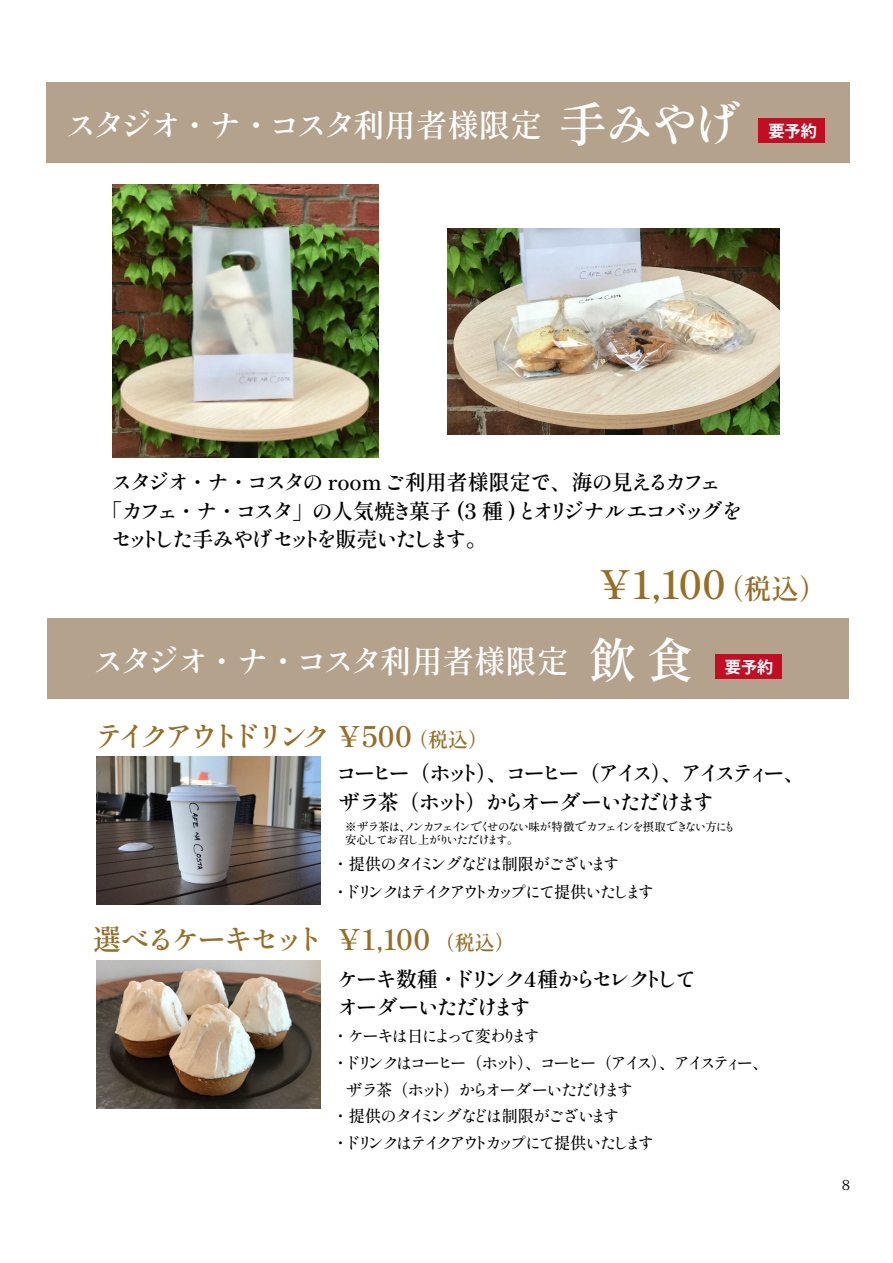
<style>
.page{position:relative;width:893px;height:1263px;background:#fff}
.page>*{position:absolute;margin:0;border:0;box-sizing:border-box;transform-origin:0 0}
.t1{font:600 39.45px "Shippori Mincho";color:#976e26}
.t2{font:600 31.5px "Shippori Mincho";letter-spacing:-.045em;color:#fff}
.t3{font:600 31.35px "Shippori Mincho";letter-spacing:-.045em;color:#fff}
.t4{font:600 28.5px "Shippori Mincho";letter-spacing:-.075em;color:#976e26}
.t5{font:600 28.5px "Shippori Mincho";letter-spacing:-.19em;color:#976e26}
.t6{font:600 21px/28.5px "Shippori Mincho";letter-spacing:-.11em;color:#000}
.t7{font:600 21px/28.5px "Shippori Mincho";letter-spacing:-.17em;color:#000}
.t8{font:600 21px "Shippori Mincho";letter-spacing:-.04em;color:#000}
.t9{font:600 21px "Shippori Mincho";letter-spacing:-.13em;color:#000}
.t10{font:500 16.2px/28.3px "Shippori Mincho";letter-spacing:-.17em;color:#000}
.t11{font:500 16.2px "Shippori Mincho";letter-spacing:-.12em;color:#000}
.t12{font:500 16.2px "Shippori Mincho";letter-spacing:-.075em;color:#000}
.t13{font:500 16.2px "Shippori Mincho";letter-spacing:-.115em;color:#000}
.t14{font:700 16.2px "Koz Go Pr 6 N";color:#fff}
.t15{font:13.8px "Koz Min Pr 6 N";color:#000}
.t16{font:500 11.4px/13.6px "Shippori Mincho";letter-spacing:-.115em;color:#000}
.s1{font-size:47.7px}
.s2{font-size:27.6px}
.s3{font-size:47.55px}
.s4{font-size:19.95px}
</style>
<div class="page">
<div style="left:46px;top:82px;width:803px;height:81px;background:#b4a28c"></div>
<div style="left:759px;top:118px;width:66px;height:25px;background:#c30d23"></div>
<img style="left:448px;top:228px;width:331px;height:206px">
<img style="left:113px;top:184px;width:266px;height:273px">
<div style="left:47px;top:619px;width:801px;height:80px;background:#b4a28c"></div>
<div style="left:715px;top:654px;width:67px;height:25px;background:#c30d23"></div>
<img style="left:96px;top:756px;width:224px;height:148px">
<img style="left:96px;top:960px;width:224px;height:148px">
<h2 class="t2" style="left:66px;top:106px;width:677px">スタジオ・ナ ・コスタ利用者様限定<span class="s1">手みやげ</span></h2>
<p class="t14" style="left:768px;top:122px;width:50px">要予約</p>
<p class="t8" style="left:112px;top:469px;width:611px">スタジオ・ナ ・コスタの roomご利用者様限定で、海の見えるカフェ</p>
<p class="t6" style="left:101px;top:497px;width:643px">「カフェ・ナ ・コスタ」の人気焼き菓子 (3 種 )とオリジナルエコバッグを</p>
<p class="t9" style="left:112px;top:527px;width:377px">セットした手みやげセットを販売いたします。</p>
<h1 class="t1" style="left:595px;top:560px;width:233px">￥1,100<span class="s2">（税込）</span></h1>
<h3 class="t3" style="left:93px;top:642px;width:602px">スタジオ・ナ ・コスタ利用者様限定 <span class="s3">飲食</span></h3>
<h3 class="t5" style="left:95px;top:719px;width:394px">テイクアウトドリンク￥500<span class="s4">（税込）</span></h3>
<p class="t14" style="left:725px;top:658px;width:50px">要予約</p>
<p class="t7" style="left:336px;top:759px;width:470px">コーヒー（ホット）、コーヒー（アイス）、アイスティー、ザラ茶（ホット）からオーダーいただけます</p>
<p class="t16" style="left:345px;top:820px;width:391px">※ザラ茶は、ノンカフェインでくせのない味が特徴でカフェインを摂取できない方にも安心してお召し上がりいただけます。</p>
<p class="t10" style="left:333px;top:850px;width:323px">・提供のタイミングなどは制限がございます<br>・ドリンクはテイクアウトカップにて提供いたします</p>
<h3 class="t4" style="left:93px;top:922px;width:423px">選べるケーキセット￥1,100 <span class="s4">（税込）</span></h3>
<p class="t6" style="left:337px;top:965px;width:360px">ケーキ数種・ドリンク４種からセレクトしてオーダーいただけます</p>
<p class="t13" style="left:333px;top:1026px;width:209px">・ケーキは日によって変わります</p>
<p class="t10" style="left:333px;top:1049px;width:438px">・ドリンクはコーヒー（ホット）、コーヒー（アイス）、アイスティー、</p>
<p class="t11" style="left:346px;top:1080px;width:289px">ザラ茶（ホット）からオーダーいただけます</p>
<p class="t12" style="left:333px;top:1106px;width:288px">・提供のタイミングなどは制限がございます</p>
<p class="t10" style="left:333px;top:1129px;width:323px">・ドリンクはテイクアウトカップにて提供いたします</p>
<p class="t15" style="left:842px;top:1177px;width:10px">8</p>
</div>
